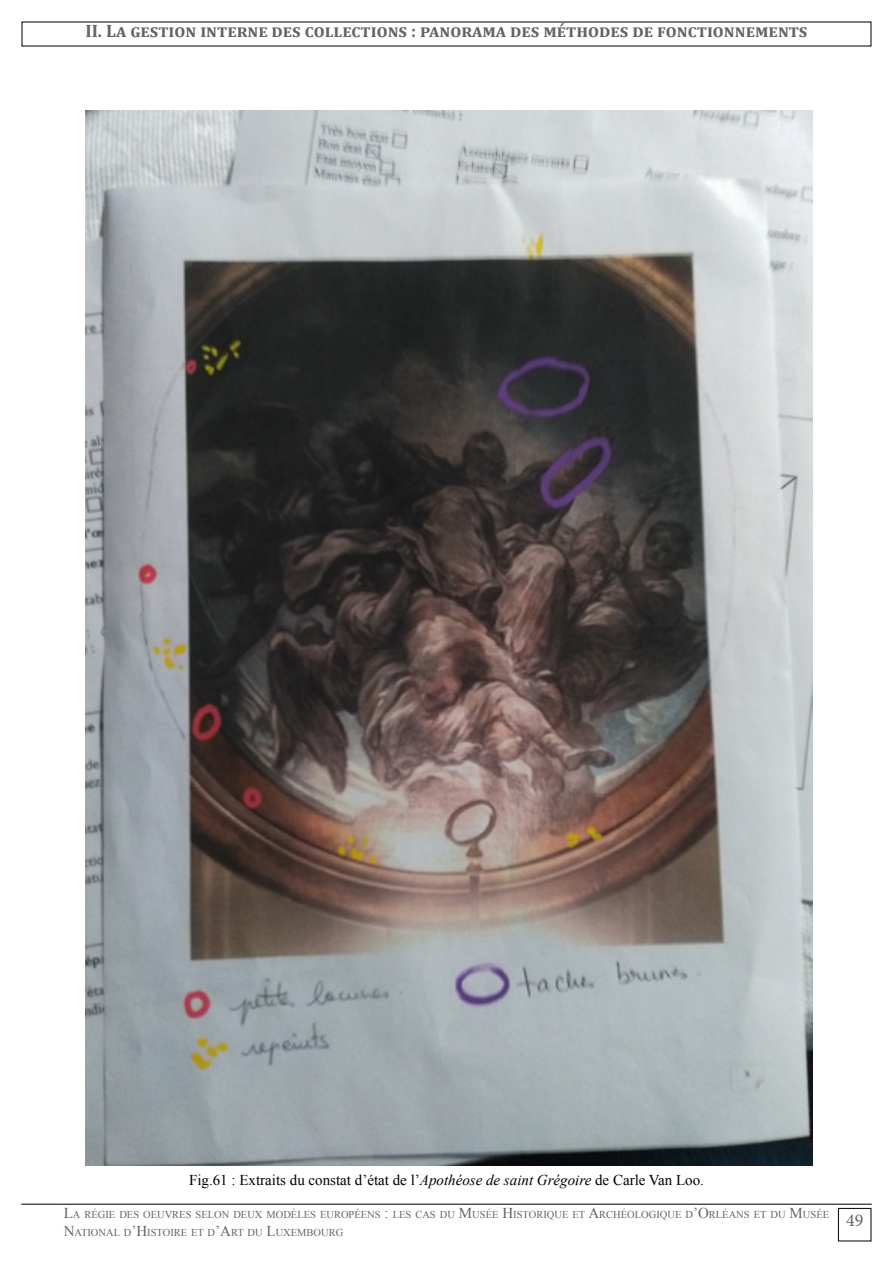
<style>
.page{position:relative;width:893px;height:1263px;background:#fff}
.page>*{position:absolute;margin:0;border:0;box-sizing:border-box;transform-origin:0 0}
.t1{font:700 18px "Cambria";color:#636466}
.t2{font:18px "Minion Pro";color:#636466}
.t3{font:15px "Times New Roman";color:#000}
.t4{font:10.5px/18px "Times New Roman";color:#636466}
.s1{font-style:italic}
.s2{font-size:15px}
</style>
<div class="page">
<hr style="left:21px;top:1203px;width:851px;height:2px;background:#1d1714">
<div style="left:838px;top:1208px;width:33px;height:33px;border:1px solid #1d1714"></div>
<img style="left:85px;top:111px;width:727px;height:1054px">
<h1 class="t1" style="left:85px;top:18px;width:724px">II. La gestion interne des collections : panorama des méthodes de fonctionnements</h1>
<h2 class="t3" style="left:189px;top:1170px;width:516px">Fig.61 : Extraits du constat d’état de l’<span class="s1">Apothéose de saint Grégoire</span> de Carle Van Loo.</h2>
<p class="t4" style="left:64px;top:1205px;width:767px"><span class="s2">L</span>A RÉGIE DES OEUVRES SELON DEUX MODÈLES EUROPÉENS <span class="s2">:</span> LES CAS DU <span class="s2">M</span>USÉE <span class="s2">H</span>ISTORIQUE ET <span class="s2">A</span>RCHÉOLOGIQUE D<span class="s2">’O</span>RLÉANS ET DU <span class="s2">M</span>USÉE<br><span class="s2">N</span>ATIONAL D<span class="s2">’H</span>ISTOIRE ET D<span class="s2">’A</span>RT DU <span class="s2">L</span>UXEMBOURG</p>
<h1 class="t2" style="left:846px;top:1208px;width:19px">49</h1>
</div>
